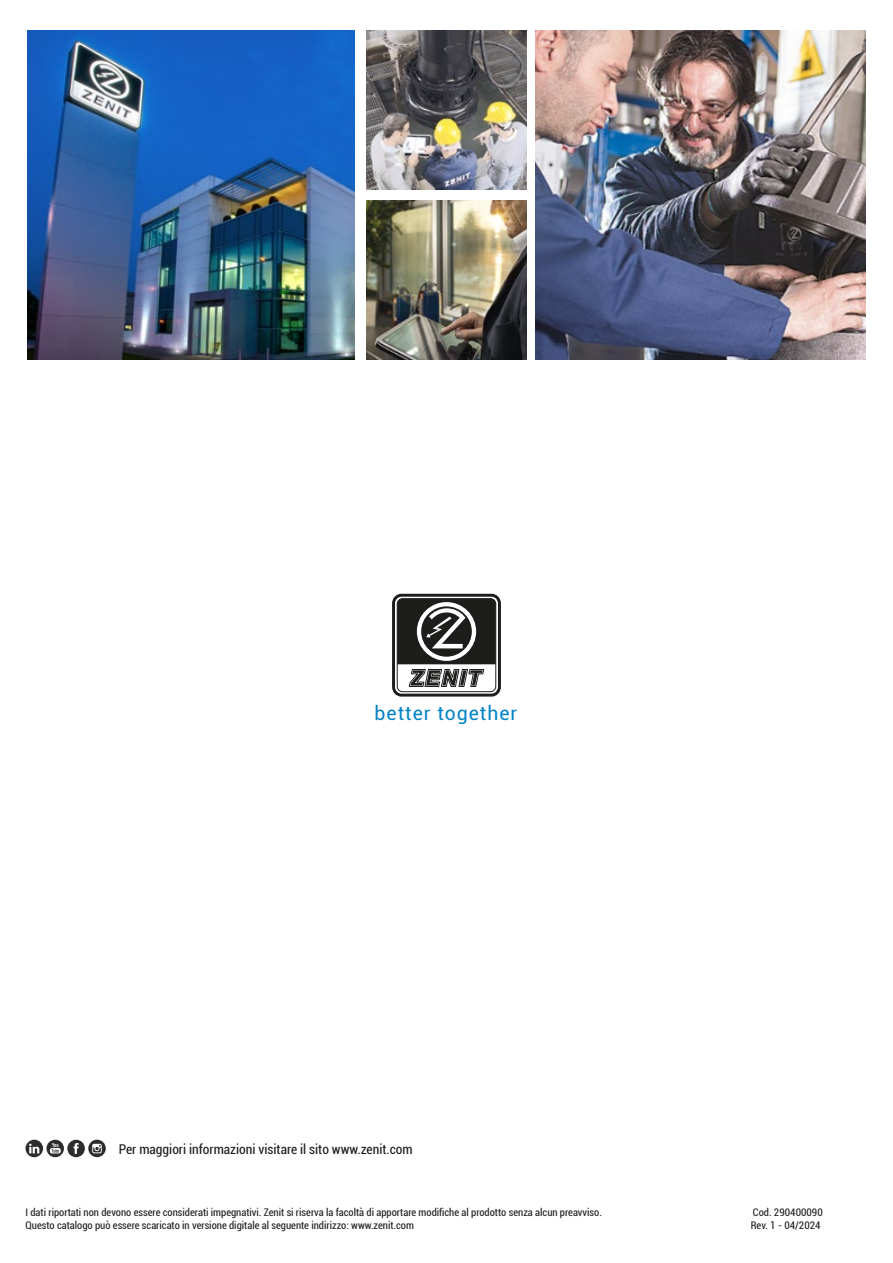
<style>
.page{position:relative;width:893px;height:1263px;background:#fff}
.page>*{position:absolute;margin:0;border:0;box-sizing:border-box;transform-origin:0 0}
.t1{font:19.35px "Roboto";letter-spacing:.05em;color:#0082c7}
.t2{font:condensed 13.5px "Roboto";color:#1d1d1b}
.t3{font:condensed 10.5px "Roboto";color:#1d1d1b}
</style>
<div class="page">
<svg style="left:394px;top:595px;width:105px;height:100px"></svg>
<div style="left:392px;top:594px;width:109px;height:102px;border:3px solid #1d1d1b;border-radius:8px"></div>
<div style="left:397px;top:598px;width:99px;height:94px;border:1px solid #1d1d1b;border-radius:5px"></div>
<svg style="left:397px;top:599px;width:99px;height:88px"></svg>
<svg style="left:26px;top:1140px;width:80px;height:17px"></svg>
<img style="left:27px;top:30px;width:327px;height:330px">
<img style="left:536px;top:30px;width:329px;height:330px">
<img style="left:367px;top:30px;width:159px;height:159px">
<img style="left:367px;top:201px;width:159px;height:159px">
<p class="t1" style="left:375px;top:700px;width:144px">better together</p>
<p class="t2" style="left:119px;top:1140px;width:295px">Per maggiori informazioni visitare il sito www.zenit.com</p>
<p class="t3" style="left:26px;top:1205px;width:578px">I dati riportati non devono essere considerati impegnativi. Zenit si riserva la facoltà di apportare modifiche al prodotto senza alcun preavviso.</p>
<p class="t3" style="left:26px;top:1217px;width:390px">Questo catalogo può essere scaricato in versione digitale al seguente indirizzo: www.zenit.com</p>
<p class="t3" style="left:753px;top:1205px;width:71px">Cod. 290400090</p>
<p class="t3" style="left:751px;top:1217px;width:71px">Rev. 1 - 04/2024</p>
</div>
